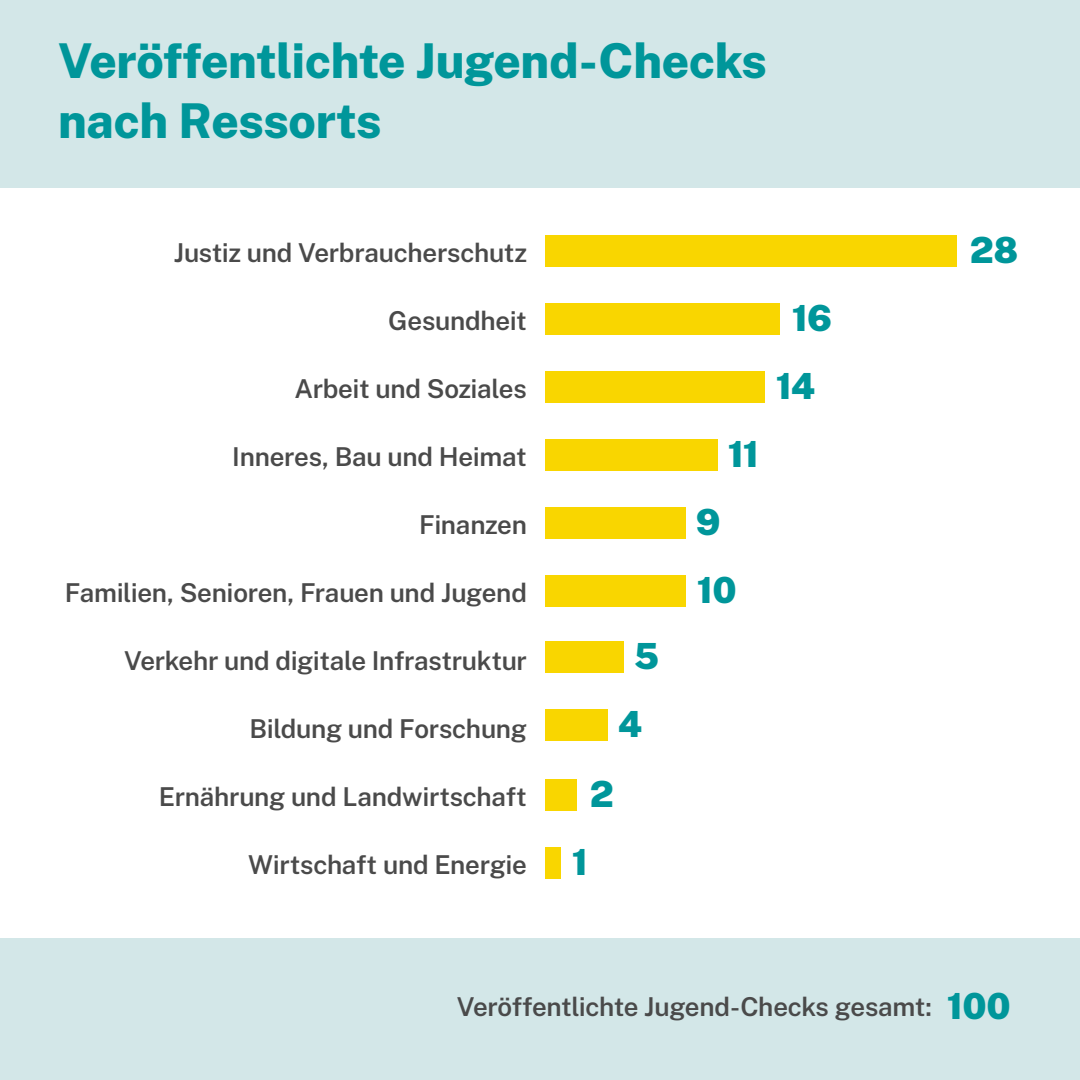
<style>
.page{position:relative;width:1080px;height:1080px;background:#d3e7e8}
.page>*{position:absolute;margin:0;border:0;box-sizing:border-box;transform-origin:0 0}
.t1{font:800 48px/60px "Public Sans";letter-spacing:-.005em;color:#00969a}
.t2{font:900 36px/68px "Public Sans";letter-spacing:-.02em;color:#00969a;text-align:center}
.t3{font:600 26px "Public Sans";letter-spacing:-.01em;color:#4a4a4a}
</style>
<div class="page">
<div style="left:0;top:188px;width:1080px;height:750px;background:#fff"></div>
<div style="left:545px;top:235px;width:412px;height:32px;background:#f9d600"></div>
<div style="left:545px;top:303px;width:235px;height:32px;background:#f9d600"></div>
<div style="left:545px;top:371px;width:219px;height:32px;background:#f9d600"></div>
<div style="left:545px;top:439px;width:172px;height:32px;background:#f9d600"></div>
<div style="left:545px;top:507px;width:141px;height:32px;background:#f9d600"></div>
<div style="left:545px;top:575px;width:141px;height:32px;background:#f9d600"></div>
<div style="left:545px;top:641px;width:78px;height:32px;background:#f9d600"></div>
<div style="left:545px;top:709px;width:63px;height:32px;background:#f9d600"></div>
<div style="left:545px;top:779px;width:31px;height:32px;background:#f9d600"></div>
<div style="left:545px;top:847px;width:16px;height:32px;background:#f9d600"></div>
<h1 class="t1" style="left:58px;top:27px;width:710px">Veröffentlichte Jugend-Checks nach Ressorts</h1>
<p class="t3" style="left:174px;top:233px;width:355px">Justiz und Verbraucherschutz</p>
<p class="t3" style="left:388px;top:301px;width:140px">Gesundheit</p>
<p class="t3" style="left:294px;top:369px;width:234px">Arbeit und Soziales</p>
<p class="t3" style="left:232px;top:437px;width:296px">Inneres, Bau und Heimat</p>
<p class="t3" style="left:419px;top:505px;width:109px">Finanzen</p>
<p class="t3" style="left:65px;top:573px;width:464px">Familien, Senioren, Frauen und Jugend</p>
<p class="t3" style="left:124px;top:641px;width:404px">Verkehr und digitale Infrastruktur</p>
<p class="t3" style="left:249px;top:709px;width:279px">Bildung und Forschung</p>
<p class="t3" style="left:159px;top:777px;width:369px">Ernährung und Landwirtschaft</p>
<p class="t3" style="left:248px;top:845px;width:280px">Wirtschaft und Energie</p>
<h2 class="t2" style="left:618px;top:619px;width:43px">5<br>4</h2>
<h2 class="t2" style="left:590px;top:757px;width:26px">2</h2>
<h2 class="t2" style="left:572px;top:825px;width:18px">1</h2>
<h2 class="t2" style="left:728px;top:417px;width:32px">11</h2>
<h2 class="t2" style="left:696px;top:485px;width:42px;text-align:left">9<br>10</h2>
<h2 class="t2" style="left:776px;top:281px;width:58px">16<br>14</h2>
<h2 class="t2" style="left:970px;top:213px;width:50px">28</h2>
<p class="t3" style="left:457px;top:987px;width:477px">Veröffentlichte Jugend-Checks gesamt:</p>
<h2 class="t2" style="left:947px;top:969px;width:65px">100</h2>
</div>
